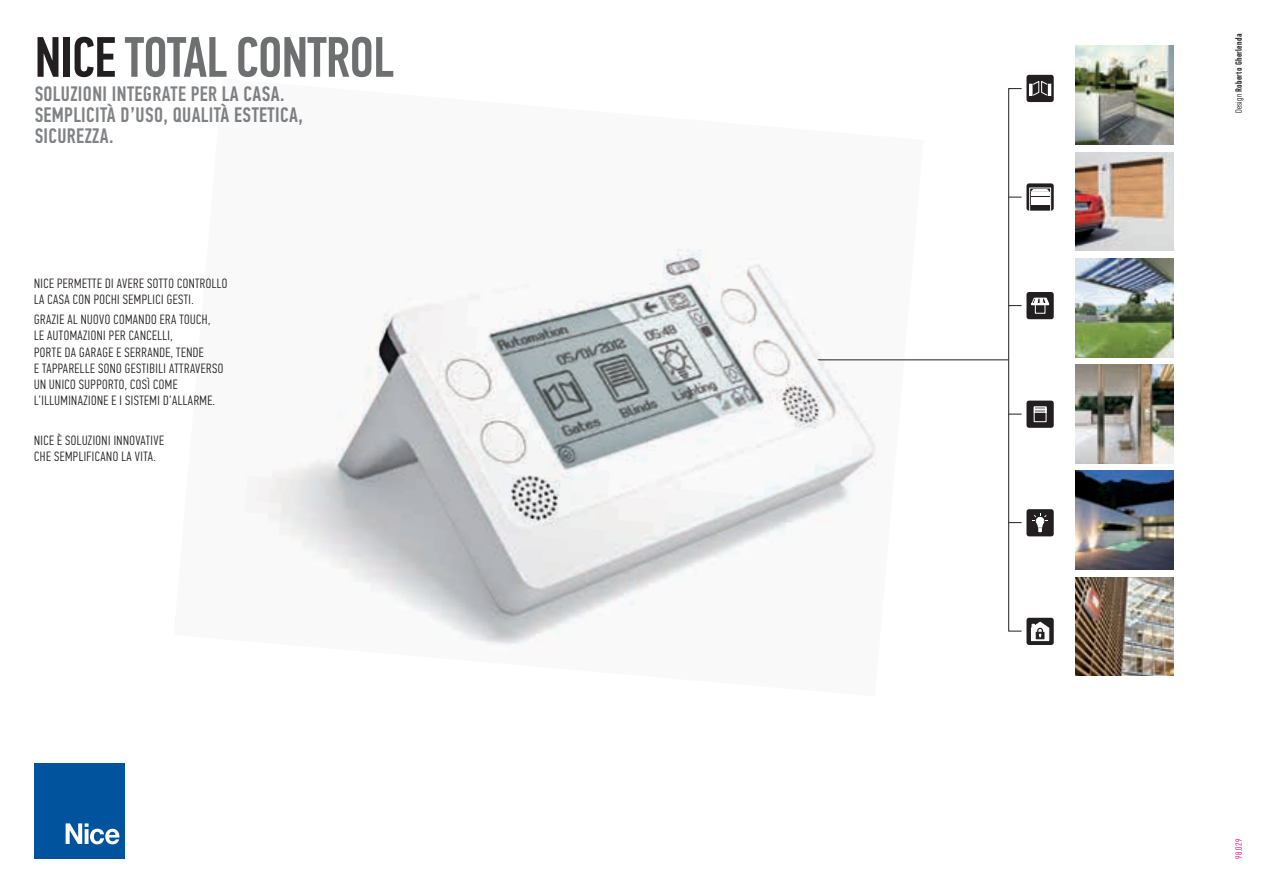
<style>
.page{position:relative;width:1263px;height:893px;background:#fff}
.page>*{position:absolute;margin:0;border:0;box-sizing:border-box;transform-origin:0 0}
.t1{font:500 57px "PF Din Text Comp Pro";letter-spacing:-.015em;color:#6d6f71}
.t2{font:500 21px/21px "PF Din Text Comp Pro";letter-spacing:.02em;color:#808285}
.t3{font:300 13.5px/16.2px "PF Din Text Comp Pro";letter-spacing:.035em;color:#231f20}
.t4{font:500 9px "PF Din Text Comp Pro";color:#231f20}
.t5{font:300 9px "PF Din Text Comp Pro";color:#ec008c}
.s1{color:#231f20}
.s2{font-weight:300}
</style>
<div class="page">
<div style="left:1008px;top:88px;width:14px;height:543px;border:1px solid #231f20"></div>
<svg style="left:1009px;top:522px;width:12px;height:1px"></svg>
<svg style="left:1009px;top:414px;width:12px;height:1px"></svg>
<svg style="left:1009px;top:305px;width:12px;height:1px"></svg>
<svg style="left:1009px;top:197px;width:12px;height:1px"></svg>
<hr style="left:813px;top:359px;width:195px;height:1px;background:#231f20">
<div style="left:34px;top:764px;width:91px;height:95px;background:#00539c"></div>
<svg style="left:66px;top:823px;width:54px;height:21px"></svg>
<img style="left:1075px;top:46px;width:99px;height:98px">
<img style="left:1075px;top:152px;width:99px;height:99px">
<img style="left:1075px;top:258px;width:99px;height:99px">
<img style="left:1075px;top:365px;width:99px;height:98px">
<img style="left:1075px;top:577px;width:99px;height:99px">
<img style="left:1075px;top:471px;width:99px;height:99px">
<div style="left:1026px;top:75px;width:28px;height:27px;background:#231f20;border-radius:3px"></div>
<svg style="left:1029px;top:81px;width:22px;height:15px"></svg>
<svg style="left:1026px;top:183px;width:28px;height:28px"></svg>
<svg style="left:1031px;top:190px;width:18px;height:2px"></svg>
<hr style="left:1031px;top:197px;width:18px;height:4px;background:#fff">
<hr style="left:1031px;top:202px;width:18px;height:3px;background:#fff">
<hr style="left:1031px;top:193px;width:18px;height:3px;background:#fff">
<div style="left:1029px;top:188px;width:22px;height:23px;border:1px solid #fff"></div>
<div style="left:1026px;top:292px;width:28px;height:27px;background:#231f20;border-radius:3px"></div>
<div style="left:1035px;top:304px;width:10px;height:10px;border:1px solid #fff"></div>
<svg style="left:1031px;top:297px;width:19px;height:9px"></svg>
<div style="left:1026px;top:401px;width:28px;height:27px;background:#231f20;border-radius:3px"></div>
<svg style="left:1033px;top:406px;width:14px;height:17px"></svg>
<div style="left:1026px;top:509px;width:28px;height:27px;background:#231f20;border-radius:3px"></div>
<svg style="left:1032px;top:513px;width:16px;height:19px"></svg>
<div style="left:1026px;top:618px;width:28px;height:27px;background:#231f20;border-radius:3px"></div>
<svg style="left:1031px;top:621px;width:19px;height:20px"></svg>
<img style="left:256px;top:359px;width:667px;height:287px">
<img style="left:338px;top:248px;width:537px;height:371px">
<h1 class="t1" style="left:35px;top:24px;width:360px"><span class="s1">NICE</span> TOTAL CONTROL</h1>
<h2 class="t2" style="left:34px;top:83px;width:270px">SOLUZIONI INTEGRATE PER LA CASA.<br>SEMPLICITÀ D’USO, QUALITÀ ESTETICA,<br>SICUREZZA.</h2>
<p class="t3" style="left:34px;top:275px;width:195px">NICE PERMETTE DI AVERE SOTTO CONTROLLO<br>LA CASA</p>
<p class="t3" style="left:34px;top:290px;width:178px;line-height:20px;text-indent:39px">CON POCHI SEMPLICI GESTI.<br>GRAZIE AL NUOVO COMANDO ERA TOUCH,</p>
<p class="t3" style="left:34px;top:328px;width:191px">LE AUTOMAZIONI PER CANCELLI,<br>PORTE DA GARAGE E SERRANDE, TENDE<br>E TAPPARELLE SONO GESTIBILI ATTRAVERSO<br>UNUNICOSUPP</p>
<p class="t3" style="left:34px;top:376px;width:182px;text-indent:68px">ORTO, COSÌ COME<br>L’ILLUM INAZIONE E I SISTEMI D’ALLARME.</p>
<p class="t3" style="left:34px;top:432px;width:131px">NICE È SOLUZIONI INNOVATIVE<br>CHE SEMPLIFICANO LA VITA.</p>
<p class="t4" style="left:1233px;top:113px;width:81px;rotate:-90deg"><span class="s2">DESIGN</span> ROBERTO GHERLENDA</p>
<p class="t5" style="left:1233px;top:859px;width:22px;rotate:-90deg">98.029</p>
</div>
